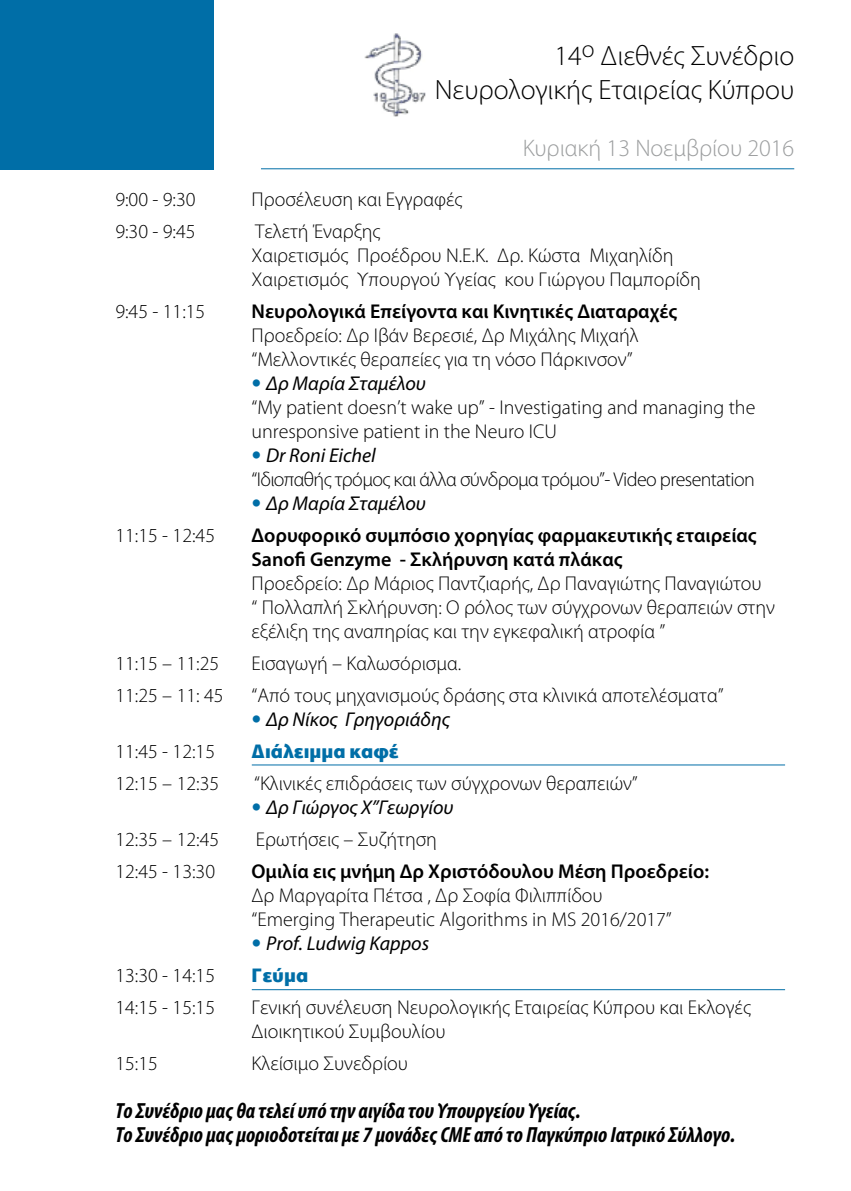
<style>
.page{position:relative;width:851px;height:1191px;background:#fff}
.page>*{position:absolute;margin:0;border:0;box-sizing:border-box;transform-origin:0 0}
.t1{font:300 28px/33.6px "Myriad Pro";color:#000;text-align:right}
.t2{font:300 24px "Myriad Pro";color:#9c9e9f}
.t3{font:italic 700 condensed 22px/24px "Myriad Pro";color:#000}
.t4{font:300 20px/24px "Myriad Pro";color:#000}
.t5{font:600 20px/24px "Myriad Pro";color:#000}
.t6{font:italic 20px "Myriad Pro";color:#000}
.t7{font:300 20px/24px "Myriad Pro";letter-spacing:-.03em;color:#000}
.t8{font:700 20px "Myriad Greek";color:#006ea7}
.s1{font-family:"CF Din";font-weight:400;color:#006ea7}
.s2{font-weight:400;font-style:italic}
.s3{font-family:"CF Din";font-style:normal;color:#006ea7}
</style>
<div class="page">
<hr style="left:252px;top:764px;width:533px;height:1px;background:#006ea7">
<hr style="left:252px;top:989px;width:533px;height:1px;background:#006ea7">
<hr style="left:261px;top:168px;width:533px;height:1px;background:#006ea7">
<img style="left:365px;top:33px;width:61px;height:84px">
<div style="left:0;top:0;width:213px;height:169px;background:#006ea7"></div>
<h1 class="t1" style="left:434px;top:40px;width:361px">14<sup>ο</sup> Διεθνές Συνέδριο<br>Νευρολογικής Εταιρείας Κύπρου</h1>
<p class="t2" style="left:523px;top:134px;width:273px">Κυριακή 13 Νοεμβρίου 2016</p>
<p class="t4" style="left:115px;top:187px;width:82px">9:00 - 9:30</p>
<p class="t4" style="left:251px;top:187px;width:212px">Προσέλευση και Εγγραφές</p>
<p class="t4" style="left:115px;top:219px;width:82px">9:30 - 9:45</p>
<p class="t4" style="left:251px;top:219px;width:451px">Τελετή Έναρξης<br>Χαιρετισμός Προέδρου Ν.Ε.Κ. Δρ. Κώστα Μιχαηλίδη<br>Χαιρετισμός Υπουργού Υγείας κου Γιώργου Παμπορίδη</p>
<p class="t4" style="left:115px;top:299px;width:91px">9:45 - 11:15</p>
<p class="t5" style="left:251px;top:298px;width:427px">Νευρολογικά Επείγοντα και Κινητικές Διαταραχές</p>
<p class="t4" style="left:251px;top:323px;width:388px">Προεδρείο: Δρ Ιβάν Βερεσιέ, Δρ Μιχάλης Μιχαήλ “Μελλοντικές θεραπείες για τη νόσο Πάρκινσον”</p>
<p class="t4" style="left:251px;top:371px;width:505px"><span class="s1">–</span> <span class="s2">Δρ Μαρία Σταμέλου<br></span>“My patient doesn’t wake up” - Investigating and managing the unresponsive patient in the Neuro ICU</p>
<p class="t7" style="left:251px;top:443px;width:505px"><span class="s1">–</span> <span class="s2">Dr Roni Eichel<br></span>“Ιδιοπαθής τρόμος και άλλα σύνδρομα τρόμου”- Video presentation</p>
<p class="t6" style="left:251px;top:490px;width:176px"><span class="s3">–</span> Δρ Μαρία Σταμέλου</p>
<p class="t4" style="left:115px;top:523px;width:101px">11:15 - 12:45</p>
<p class="t5" style="left:251px;top:522px;width:506px">Δορυφορικό συμπόσιο χορηγίας φαρμακευτικής εταιρείας<br>Sanofi Genzyme - Σκλήρυνση κατά πλάκας</p>
<p class="t4" style="left:251px;top:571px;width:525px">Προεδρείο: Δρ Μάριος Παντζιαρής, Δρ Παναγιώτης Παναγιώτου<br>“ Πολλαπλή Σκλήρυνση: Ο ρόλος των σύγχρονων θεραπειών στην εξέλιξη της αναπηρίας και την εγκεφαλική ατροφία ”</p>
<p class="t4" style="left:115px;top:651px;width:105px">11:15 – 11:25</p>
<p class="t4" style="left:251px;top:651px;width:211px">Εισαγωγή – Καλωσόρισμα.</p>
<p class="t4" style="left:115px;top:683px;width:110px">11:25 – 11: 45</p>
<p class="t4" style="left:251px;top:683px;width:473px">“Από τους μηχανισμούς δράσης στα κλινικά αποτελέσματα”</p>
<p class="t6" style="left:251px;top:707px;width:200px"><span class="s3">–</span> Δρ Νίκος Γρηγοριάδης</p>
<p class="t4" style="left:115px;top:739px;width:101px">11:45 - 12:15</p>
<p class="t8" style="left:251px;top:740px;width:149px">Διάλειμμα καφέ</p>
<p class="t4" style="left:115px;top:771px;width:105px">12:15 – 12:35</p>
<p class="t4" style="left:254px;top:771px;width:385px">“Κλινικές επιδράσεις των σύγχρονων θεραπειών”</p>
<p class="t6" style="left:251px;top:795px;width:203px"><span class="s3">–</span> Δρ Γιώργος Χ”Γεωργίου</p>
<p class="t4" style="left:115px;top:827px;width:105px">12:35 – 12:45</p>
<p class="t4" style="left:256px;top:827px;width:183px">Ερωτήσεις – Συζήτηση</p>
<p class="t4" style="left:115px;top:859px;width:101px">12:45 - 13:30</p>
<p class="t5" style="left:251px;top:858px;width:459px">Ομιλία εις μνήμη Δρ Χριστόδουλου Μέση Προεδρείο:</p>
<p class="t4" style="left:251px;top:883px;width:422px">Δρ Μαργαρίτα Πέτσα , Δρ Σοφία Φιλιππίδου “Emerging Therapeutic Algorithms in MS 2016/2017”</p>
<p class="t6" style="left:251px;top:931px;width:179px"><span class="s3">–</span> Prof. Ludwig Kappos</p>
<p class="t4" style="left:115px;top:963px;width:101px">13:30 - 14:15</p>
<p class="t8" style="left:251px;top:964px;width:58px">Γεύμα</p>
<p class="t4" style="left:115px;top:995px;width:101px">14:15 - 15:15</p>
<p class="t4" style="left:251px;top:995px;width:501px">Γενική συνέλευση Νευρολογικής Εταιρείας Κύπρου και Εκλογές<br>Διοικητικού Συμβουλίου</p>
<p class="t4" style="left:115px;top:1051px;width:44px">15:15</p>
<p class="t4" style="left:251px;top:1051px;width:158px">Κλείσιμο Συνεδρίου</p>
<p class="t3" style="left:115px;top:1098px;width:621px">Το Συνέδριο μας θα τελεί υπό την αιγίδα του Υπουργείου Υγείας.<br>Το Συνέδριο μας μοριοδοτείται με 7 μονάδες CME από το Παγκύπριο Ιατρικό Σύλλογο.</p>
</div>
